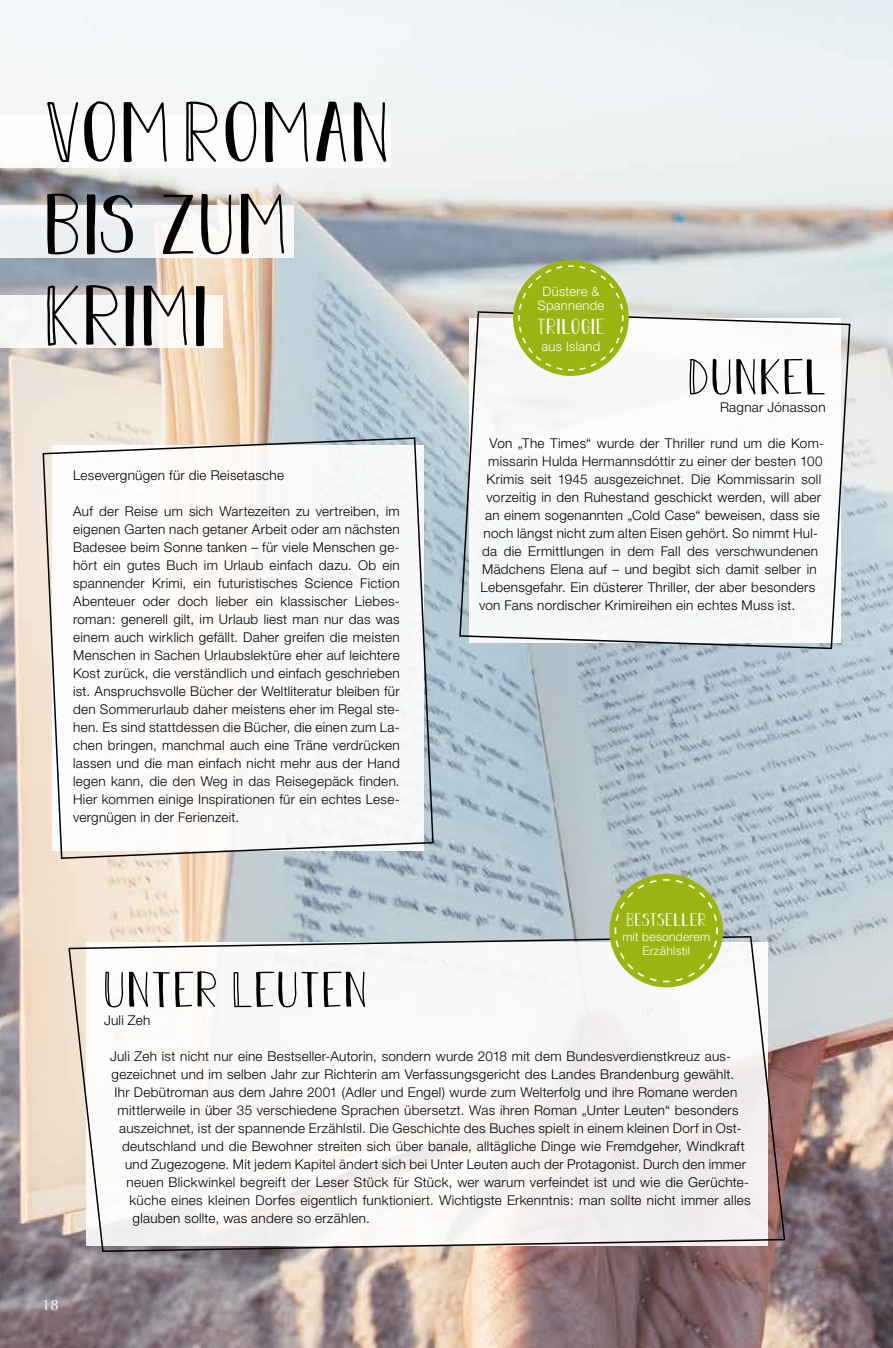
<style>
.page{position:relative;width:893px;height:1348px;background:#fff}
.page>*{position:absolute;margin:0;border:0;box-sizing:border-box;transform-origin:0 0}
.t1{font:86.4px/91.8px "Dominique";color:#000}
.t2{font:51px "Dominique";letter-spacing:.005em;color:#000}
.t3{font:22.05px "Dominique";letter-spacing:.015em;color:#fff}
.t4{font:18.3px "Dominique";letter-spacing:.01em;color:#fff}
.t5{font:15px "Optima LT";color:#fff}
.t6{font:300 13.5px/18px "Helvetica Neue";letter-spacing:.02em;color:#000;text-align:justify}
.t7{font:300 13.05px/14.7px "Helvetica Neue";letter-spacing:.02em;color:#fff;text-align:center}
.t8{font:300 12px/13.5px "Helvetica Neue";letter-spacing:.025em;color:#fff;text-align:center}
</style>
<div class="page">
<img style="left:0;top:0;width:893px;height:1348px">
<svg style="left:68px;top:935px;width:718px;height:318px"></svg>
<div style="left:609px;top:874px;width:114px;height:113px;background:#9bb411;border-radius:50%"></div>
<svg style="left:614px;top:878px;width:105px;height:105px"></svg>
<svg style="left:458px;top:310px;width:393px;height:340px"></svg>
<div style="left:513px;top:260px;width:116px;height:116px;background:#9bb411;border-radius:50%"></div>
<svg style="left:517px;top:265px;width:107px;height:106px"></svg>
<div style="left:0;top:115px;width:391px;height:52px;background:#fff"></div>
<div style="left:0;top:205px;width:293px;height:53px;background:#f4f4f3"></div>
<div style="left:0;top:296px;width:222px;height:52px;background:#f8f6f5"></div>
<svg style="left:42px;top:437px;width:392px;height:423px"></svg>
<h1 class="t1" style="left:43px;top:86px;width:349px">VOM ROMAN<br>BIS ZUM<br>KRIMI</h1>
<p class="t6" style="left:73px;top:466px;width:212px">Lesevergnügen für die Reisetasche</p>
<p class="t6" style="left:73px;top:502px;width:328px">Auf der Reise um sich Wartezeiten zu vertreiben, im eigenen Garten nach getaner Arbeit oder am nächsten Badesee beim Sonne tanken – für viele Menschen ge&shy;hört ein gutes Buch im Urlaub einfach dazu. Ob ein spannender Krimi, ein futuristisches Science Fiction Abenteuer oder doch lieber ein klassischer Liebes&shy;roman: generell gilt, im Urlaub liest man nur das was einem auch wirklich gefällt. Daher greifen die meisten Menschen in Sachen Urlaubslektüre eher auf leichtere Kost zurück, die verständlich und einfach geschrieben ist. Anspruchsvolle Bücher der Weltliteratur bleiben für den Sommerurlaub daher meistens eher im Regal ste&shy;hen. Es sind stattdessen die Bücher, die einen zum La&shy;chen bringen, manchmal auch eine Träne verdrücken lassen und die man einfach nicht mehr aus der Hand legen kann, die den Weg in das Reisegepäck finden.<br>Hier kommen einige Inspirationen für ein echtes Lese&shy;vergnügen in der Ferienzeit.</p>
<p class="t7" style="left:538px;top:283px;width:68px">Düstere &amp;<br>Spannende</p>
<h3 class="t3" style="left:537px;top:314px;width:70px">TRILOGIE</h3>
<p class="t7" style="left:542px;top:338px;width:60px">aus Island</p>
<h2 class="t2" style="left:687px;top:347px;width:142px">DUNKEL</h2>
<p class="t6" style="left:720px;top:398px;width:107px">Ragnar Jónasson</p>
<p class="t6" style="left:490px;top:434px;width:336px">Von „The Times“ wurde der Thriller rund um die Kom-</p>
<p class="t6" style="left:488px;top:452px;width:336px">missarin Hulda Hermannsdóttir zu einer der besten 100</p>
<p class="t6" style="left:487px;top:470px;width:336px">Krimis seit 1945 ausgezeichnet. Die Kommissarin soll</p>
<p class="t6" style="left:487px;top:488px;width:336px">vorzeitig in den Ruhestand geschickt werden, will aber</p>
<p class="t6" style="left:485px;top:506px;width:336px">an einem sogenannten „Cold Case“ beweisen, dass sie</p>
<p class="t6" style="left:484px;top:524px;width:336px">noch längst nicht zum alten Eisen gehört. So nimmt Hul-</p>
<p class="t6" style="left:482px;top:542px;width:338px">da die Ermittlungen in dem Fall des verschwundenen</p>
<p class="t6" style="left:482px;top:560px;width:336px">Mädchens Elena auf – und begibt sich damit selber in</p>
<p class="t6" style="left:481px;top:578px;width:336px">Lebensgefahr. Ein düsterer Thriller, der aber besonders</p>
<p class="t6" style="left:479px;top:596px;width:317px">von Fans nordischer Krimireihen ein echtes Muss ist.</p>
<h3 class="t4" style="left:626px;top:909px;width:82px">BESTSELLER</h3>
<p class="t8" style="left:622px;top:930px;width:89px">mit besonderem<br>Erzählstil</p>
<p class="t5" style="left:42px;top:1296px;width:18px">18</p>
<h2 class="t2" style="left:103px;top:960px;width:267px">UNTER LEUTEN</h2>
<p class="t6" style="left:104px;top:1011px;width:48px">Juli Zeh</p>
<p class="t6" style="left:110px;top:1047px;width:623px">Juli Zeh ist nicht nur eine Bestseller-Autorin, sondern wurde 2018 mit dem Bundesverdienstkreuz aus-</p>
<p class="t6" style="left:112px;top:1065px;width:624px">gezeichnet und im selben Jahr zur Richterin am Verfassungsgericht des Landes Brandenburg gewählt.</p>
<p class="t6" style="left:115px;top:1083px;width:624px">Ihr Debütroman aus dem Jahre 2001 (Adler und Engel) wurde zum Welterfolg und ihre Romane werden</p>
<p class="t6" style="left:118px;top:1101px;width:623px">mittlerweile in über 35 verschiedene Sprachen übersetzt. Was ihren Roman „Unter Leuten“ besonders</p>
<p class="t6" style="left:119px;top:1119px;width:624px">auszeichnet, ist der spannende Erzählstil. Die Geschichte des Buches spielt in einem kleinen Dorf in Ost-</p>
<p class="t6" style="left:122px;top:1137px;width:624px">deutschland und die Bewohner streiten sich über banale, alltägliche Dinge wie Fremdgeher, Windkraft</p>
<p class="t6" style="left:125px;top:1155px;width:622px">und Zugezogene. Mit jedem Kapitel ändert sich bei Unter Leuten auch der Protagonist. Durch den immer</p>
<p class="t6" style="left:127px;top:1173px;width:624px">neuen Blickwinkel begreift der Leser Stück für Stück, wer warum verfeindet ist und wie die Gerüchte-</p>
<p class="t6" style="left:130px;top:1191px;width:622px">küche eines kleinen Dorfes eigentlich funktioniert. Wichtigste Erkenntnis: man sollte nicht immer alles</p>
<p class="t6" style="left:133px;top:1209px;width:239px">glauben sollte, was andere so erzählen.</p>
</div>
